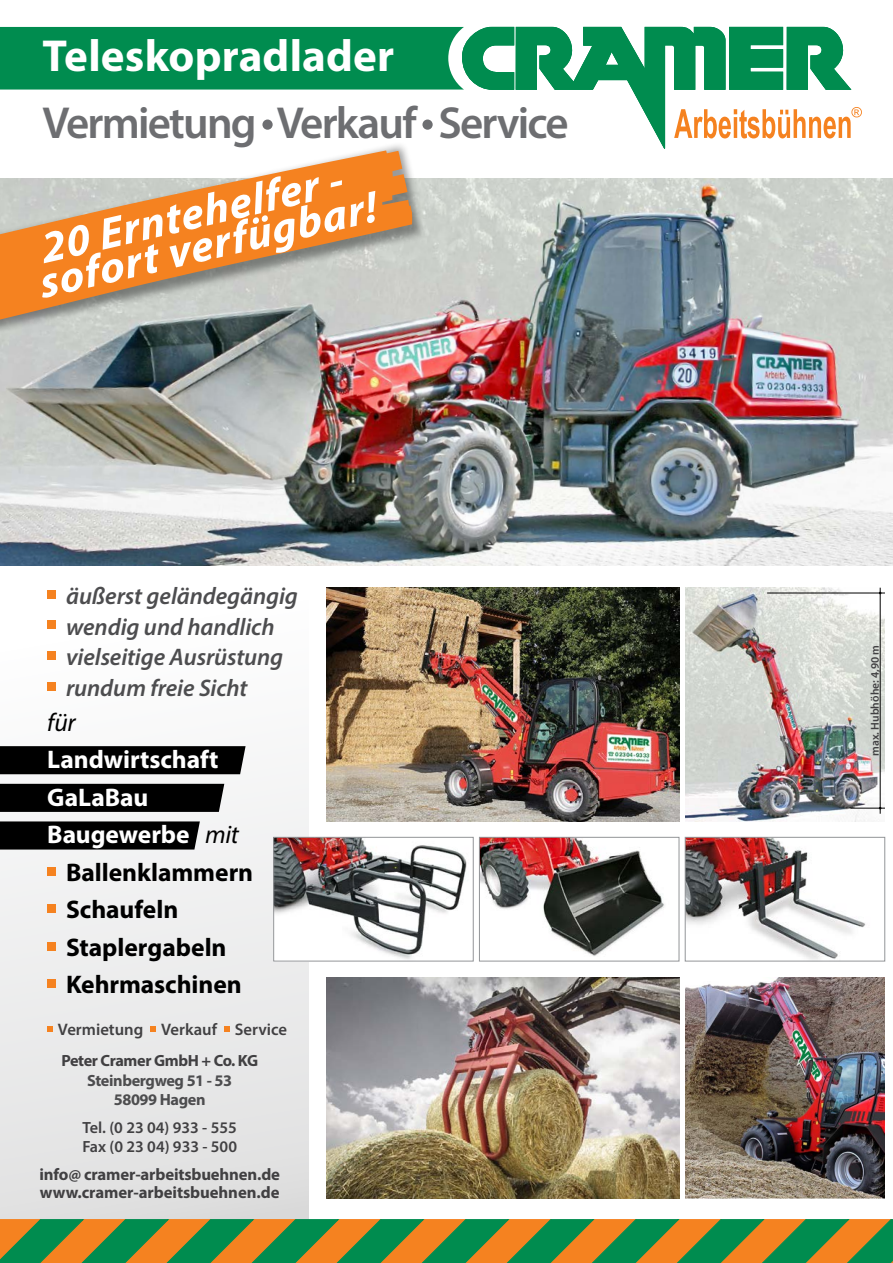
<style>
.page{position:relative;width:893px;height:1263px;background:#fff}
.page>*{position:absolute;margin:0;border:0;box-sizing:border-box;transform-origin:0 0}
.t1{font:600 45px "Myriad Pro";letter-spacing:-.04em;color:#6d6e71}
.t2{font:700 45px "Myriad Pro";letter-spacing:.005em;color:#fff}
.t3{font:italic 700 44.25px/33.8px "Myriad Pro";color:#fff}
.t4{font:700 25.5px "Myriad Pro";letter-spacing:-.005em;color:#000}
.t5{font:700 25.5px "Myriad Pro";letter-spacing:-.005em;color:#fff}
.t6{font:italic 25.5px "Myriad Pro";color:#000}
.t7{font:italic 600 24px/30.6px "Myriad Pro";letter-spacing:-.005em;color:#4d4d4f}
.t8{font:700 16.8px/18.3px "Myriad Pro";letter-spacing:-.01em;color:#414042}
.t9{font:600 16.65px "Myriad Pro";color:#414042}
.t10{font:600 16.2px/19.5px "Myriad Pro";color:#414042}
.t11{font:700 16.2px/19.5px "Myriad Pro";letter-spacing:-.025em;color:#4d4d4f;text-align:center}
.t12{font:700 16.2px "Myriad Pro";letter-spacing:-.025em;color:#414042}
.t13{font:600 11.55px "Myriad Pro";color:#414042}
.s1{font-weight:400;font-style:italic;color:#000}
</style>
<div class="page">
<div style="left:0;top:552px;width:308px;height:677px;background:linear-gradient(to bottom,#fff,#dfdfe0)"></div>
<svg style="left:0;top:27px;width:862px;height:122px"></svg>
<img style="left:0;top:179px;width:893px;height:387px">
<div style="left:0;top:140px;width:427px;height:204px;background:#000;opacity:.4"></div>
<svg style="left:0;top:144px;width:416px;height:177px"></svg>
<div style="left:262px;top:120px;width:11px;height:10px;background:#6d6e71;border-radius:50%"></div>
<div style="left:422px;top:120px;width:11px;height:10px;background:#6d6e71;border-radius:50%"></div>
<svg style="left:0;top:1219px;width:893px;height:44px;background:#758738"></svg>
<svg style="left:47px;top:1026px;width:6px;height:5px"></svg>
<svg style="left:150px;top:1026px;width:6px;height:5px"></svg>
<svg style="left:224px;top:1026px;width:5px;height:5px"></svg>
<img style="left:685px;top:588px;width:200px;height:233px">
<img style="left:327px;top:588px;width:352px;height:233px">
<img style="left:275px;top:839px;width:192px;height:120px">
<div style="left:273px;top:837px;width:200px;height:124px;border:1px solid #939598"></div>
<img style="left:481px;top:839px;width:184px;height:117px">
<div style="left:479px;top:837px;width:200px;height:124px;border:1px solid #939598"></div>
<img style="left:687px;top:839px;width:179px;height:120px">
<div style="left:685px;top:837px;width:200px;height:124px;border:1px solid #939598"></div>
<div style="left:0;top:746px;width:246px;height:28px;background:#000"></div>
<div style="left:0;top:784px;width:224px;height:28px;background:#000"></div>
<div style="left:0;top:821px;width:200px;height:28px;background:#000"></div>
<div style="left:47px;top:590px;width:9px;height:9px;background:#f58220"></div>
<div style="left:47px;top:621px;width:9px;height:8px;background:#f58220"></div>
<div style="left:47px;top:651px;width:9px;height:9px;background:#f58220"></div>
<div style="left:47px;top:682px;width:9px;height:8px;background:#f58220"></div>
<div style="left:47px;top:867px;width:9px;height:8px;background:#f58220"></div>
<div style="left:47px;top:904px;width:9px;height:9px;background:#f58220"></div>
<div style="left:47px;top:942px;width:9px;height:8px;background:#f58220"></div>
<div style="left:47px;top:979px;width:9px;height:9px;background:#f58220"></div>
<img style="left:327px;top:978px;width:352px;height:220px">
<img style="left:685px;top:978px;width:200px;height:220px">
<hr style="left:767px;top:593px;width:118px;height:1px;background:#000">
<hr style="left:880px;top:588px;width:1px;height:226px;background:#000">
<hr style="left:850px;top:808px;width:35px;height:1px;background:#000">
<h1 class="t2" style="left:43px;top:26px;width:353px">Teleskopradlader</h1>
<h1 class="t1" style="left:43px;top:94px;width:528px">Vermietung Verkauf Service</h1>
<h2 class="t3" style="left:27px;top:233px;width:346px;rotate:-13deg">20 Erntehelfer - sofort verfügbar!</h2>
<p class="t7" style="left:66px;top:580px;width:233px">äußerst geländegängig wendig und handlich vielseitige Ausrüstung rundum freie Sicht</p>
<p class="t6" style="left:47px;top:706px;width:30px">für</p>
<p class="t5" style="left:47px;top:743px;width:173px">Landwirtschaft</p>
<p class="t5" style="left:47px;top:780px;width:102px">GaLaBau</p>
<p class="t5" style="left:47px;top:818px;width:193px">Baugewerbe <span class="s1">mit</span></p>
<p class="t4" style="left:66px;top:855px;width:188px">Ballenklammern</p>
<p class="t4" style="left:66px;top:893px;width:114px">Schaufeln</p>
<p class="t4" style="left:66px;top:930px;width:162px">Staplergabeln</p>
<p class="t4" style="left:66px;top:968px;width:177px">Kehrmaschinen</p>
<p class="t9" style="left:58px;top:1018px;width:231px">Vermietung Verkauf Service</p>
<p class="t12" style="left:61px;top:1050px;width:198px">Peter Cramer GmbH + Co. KG</p>
<p class="t11" style="left:87px;top:1070px;width:147px">Steinbergweg 51 - 53<br>58099 Hagen</p>
<p class="t10" style="left:82px;top:1117px;width:156px">Tel. (0 23 04) 933 - 555<br>Fax (0 23 04) 933 - 500</p>
<p class="t8" style="left:39px;top:1164px;width:242px">info@ cramer-arbeitsbuehnen.de www.cramer-arbeitsbuehnen.de</p>
<p class="t13" style="left:868px;top:756px;width:112px;rotate:-90deg">max. Hubhöhe: 4,90m</p>
</div>
